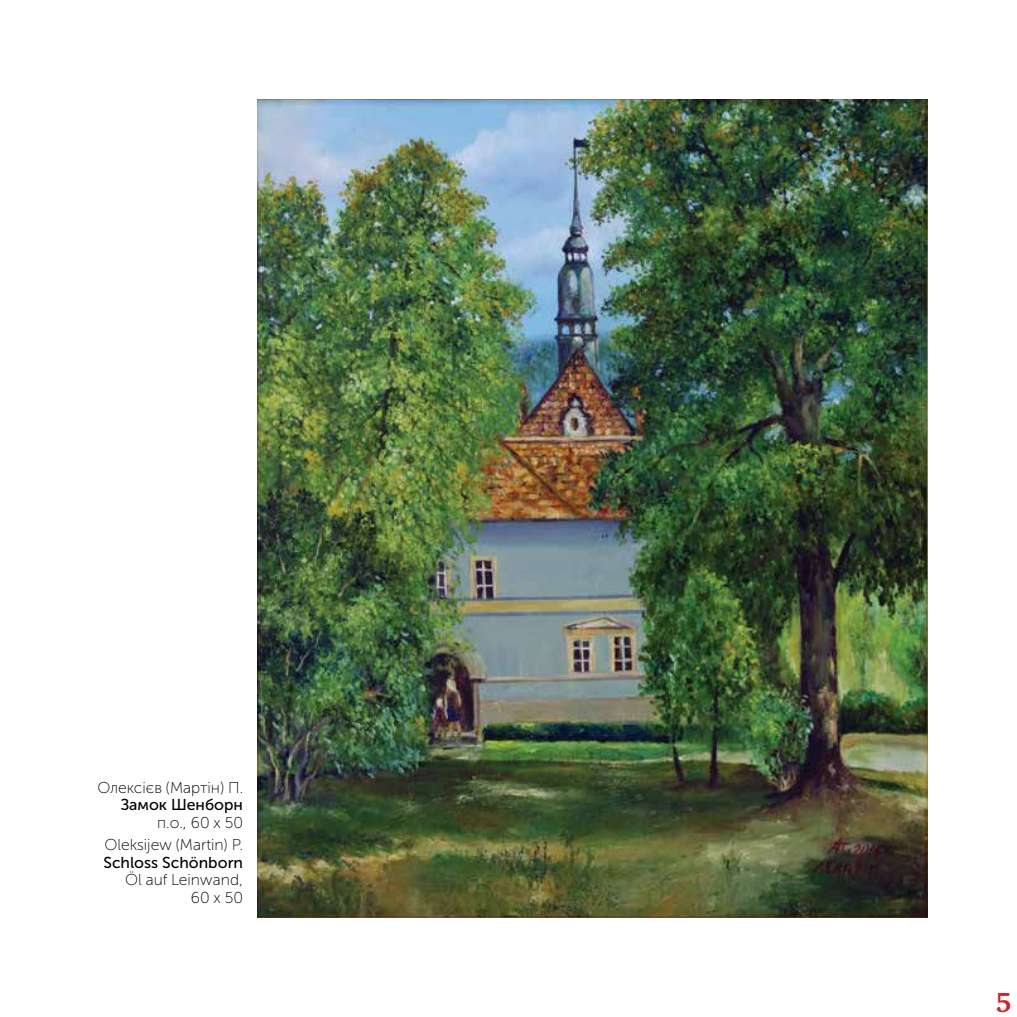
<style>
.page{position:relative;width:1017px;height:1017px;background:#fff}
.page>*{position:absolute;margin:0;border:0;box-sizing:border-box;transform-origin:0 0}
.t1{font:700 28.35px "Fenway";color:#d2232a}
.t2{font:15.75px/22.4px "Museo Sans Cyrl 100";color:#000;text-align:right}
.t3{font:15.75px "Museo Sans Cyrl 500";color:#000}
</style>
<div class="page">
<img style="left:257px;top:99px;width:671px;height:819px">
<p class="t2" style="left:97px;top:776px;width:147px">Олексієв (Мартін) П.</p>
<p class="t3" style="left:121px;top:796px;width:124px">Замок Шенборн</p>
<p class="t2" style="left:104px;top:811px;width:140px">п.о., 60 x 50<br>Oleksijew (Martin) P.</p>
<p class="t3" style="left:103px;top:854px;width:141px">Schloss Schönborn</p>
<p class="t2" style="left:125px;top:871px;width:119px;line-height:17.5px">Öl auf Leinwand,<br>60 x 50</p>
<h1 class="t1" style="left:995px;top:986px;width:18px">5</h1>
</div>
